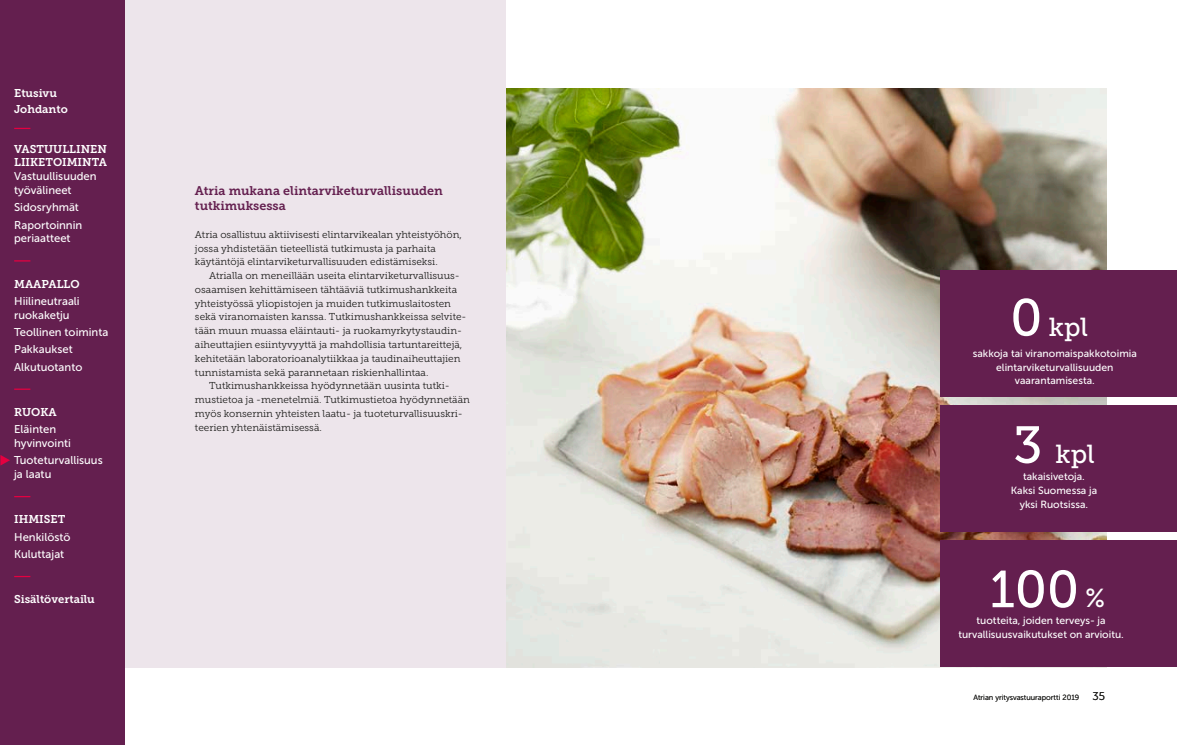
<style>
.page{position:relative;width:1177px;height:745px;background:#fff}
.page>*{position:absolute;margin:0;border:0;box-sizing:border-box;transform-origin:0 0}
.t1{font:51.88px "Museo Slab 500";color:#fff}
.t2{font:25.88px "Museo Slab 500";color:#fff}
.t3{font:12.5px/15px "Museo Slab 700";color:#641f4f}
.t4{font:11.25px/13.8px "Museo Sans 500";color:#fff}
.t5{font:11.25px/16.2px "Museo Slab 700";color:#fff}
.t6{font:10.38px/13.8px "Museo Sans 500";color:#fff;text-align:center}
.t7{font:10px/13.8px "Museo Slab 300";color:#1d1d1b}
.t8{font:7.5px "Museo Sans 300";color:#1d1d1b}
.s1{font-size:51.88px}
.s2{font-size:25.88px}
.s3{font-size:11.25px}
</style>
<div class="page">
<img style="left:506px;top:89px;width:600px;height:578px">
<div style="left:124px;top:0;width:382px;height:667px;background:#ede5eb"></div>
<div style="left:940px;top:540px;width:236px;height:126px;background:#641f4f"></div>
<div style="left:940px;top:405px;width:236px;height:126px;background:#641f4f"></div>
<div style="left:940px;top:270px;width:236px;height:126px;background:#641f4f"></div>
<div style="left:0;top:0;width:124px;height:744px;background:#641f4f"></div>
<svg style="left:14px;top:128px;width:16px;height:1px"></svg>
<svg style="left:14px;top:260px;width:16px;height:1px"></svg>
<svg style="left:14px;top:388px;width:16px;height:1px"></svg>
<svg style="left:14px;top:496px;width:16px;height:1px"></svg>
<svg style="left:0;top:455px;width:10px;height:10px"></svg>
<p class="t5" style="left:14px;top:85px;width:55px">Etusivu<br>Johdanto</p>
<p class="t5" style="left:14px;top:142px;width:94px;line-height:13.8px">VASTUULLINEN<br>LIIKETOIMINTA</p>
<p class="t4" style="left:14px;top:169px;width:84px">Vastuullisuuden työvälineet</p>
<p class="t4" style="left:14px;top:199px;width:70px;line-height:17.2px">Sidosryhmät<br>Raportoinnin</p>
<p class="t4" style="left:14px;top:231px;width:58px">periaatteet</p>
<p class="t5" style="left:14px;top:275px;width:67px">MAAPALLO</p>
<p class="t4" style="left:14px;top:294px;width:67px">Hiilineutraali ruokaketju</p>
<p class="t4" style="left:14px;top:323px;width:96px;line-height:17.2px">Teollinen toiminta<br>Pakkaukset<br>Alkutuotanto</p>
<p class="t5" style="left:14px;top:403px;width:44px">RUOKA</p>
<p class="t4" style="left:14px;top:422px;width:58px">Eläinten hyvinvointi</p>
<p class="t4" style="left:14px;top:453px;width:90px">Tuoteturvallisuus ja laatu</p>
<p class="t5" style="left:14px;top:511px;width:53px">IHMISET</p>
<p class="t4" style="left:14px;top:528px;width:58px;line-height:17.2px">Henkilöstö<br>Kuluttajat</p>
<p class="t5" style="left:14px;top:591px;width:82px">Sisältövertailu</p>
<p class="t3" style="left:195px;top:183px;width:249px">Atria mukana elintarviketurvallisuuden tutkimuksessa</p>
<p class="t7" style="left:195px;top:227px;width:268px">Atria osallistuu aktiivisesti elintarvikealan yhteistyöhön, jossa yhdistetään tieteellistä tutkimusta ja parhaita käytäntöjä elintarviketurvallisuuden edistämiseksi.</p>
<p class="t7" style="left:209px;top:269px;width:252px">Atrialla on meneillään useita elintarviketurvallisuus-</p>
<p class="t7" style="left:195px;top:282px;width:264px">osaamisen kehittämiseen tähtääviä tutkimushankkeita</p>
<p class="t7" style="left:195px;top:296px;width:257px">yhteistyössä yliopistojen ja muiden tutkimuslaitosten</p>
<p class="t7" style="left:195px;top:310px;width:273px">sekä viranomaisten kanssa. Tutkimushankkeissa selvite-</p>
<p class="t7" style="left:195px;top:324px;width:268px">tään muun muassa eläintauti- ja ruokamyrkytystaudin-</p>
<p class="t7" style="left:195px;top:337px;width:269px">aiheuttajien esiintyvyyttä ja mahdollisia tartuntareittejä,</p>
<p class="t7" style="left:195px;top:351px;width:267px">kehitetään laboratorioanalytiikkaa ja taudinaiheuttajien</p>
<p class="t7" style="left:195px;top:365px;width:235px">tunnistamista sekä parannetaan riskienhallintaa.</p>
<p class="t7" style="left:209px;top:379px;width:242px">Tutkimushankkeissa hyödynnetään uusinta tutki-</p>
<p class="t7" style="left:195px;top:392px;width:276px">mustietoa ja -menetelmiä. Tutkimustietoa hyödynnetään</p>
<p class="t7" style="left:195px;top:406px;width:269px">myös konsernin yhteisten laatu- ja tuoteturvallisuuskri-</p>
<p class="t7" style="left:195px;top:420px;width:128px">teerien yhtenäistämisessä.</p>
<h2 class="t2" style="left:1010px;top:312px;width:79px"><span class="s1">0</span> kpl</h2>
<p class="t6" style="left:972px;top:346px;width:165px">sakkoja tai viranomaispakkotoimia elintarviketurvallisuuden vaarantamisesta.</p>
<h2 class="t2" style="left:1013px;top:439px;width:83px"><span class="s1">3</span> kpl</h2>
<p class="t6" style="left:1010px;top:469px;width:88px">takaisivetoja.<br>Kaksi Suomessa ja yksi Ruotsissa.</p>
<h1 class="t1" style="left:989px;top:560px;width:117px">100 <span class="s2">%</span></h1>
<p class="t6" style="left:958px;top:613px;width:167px">tuotteita, joiden terveys- ja turvallisuusvaikutukset on arvioitu.</p>
<p class="t8" style="left:973px;top:693px;width:133px">Atrian yritysvastuuraportti 2019 <span class="s3">35</span></p>
</div>
